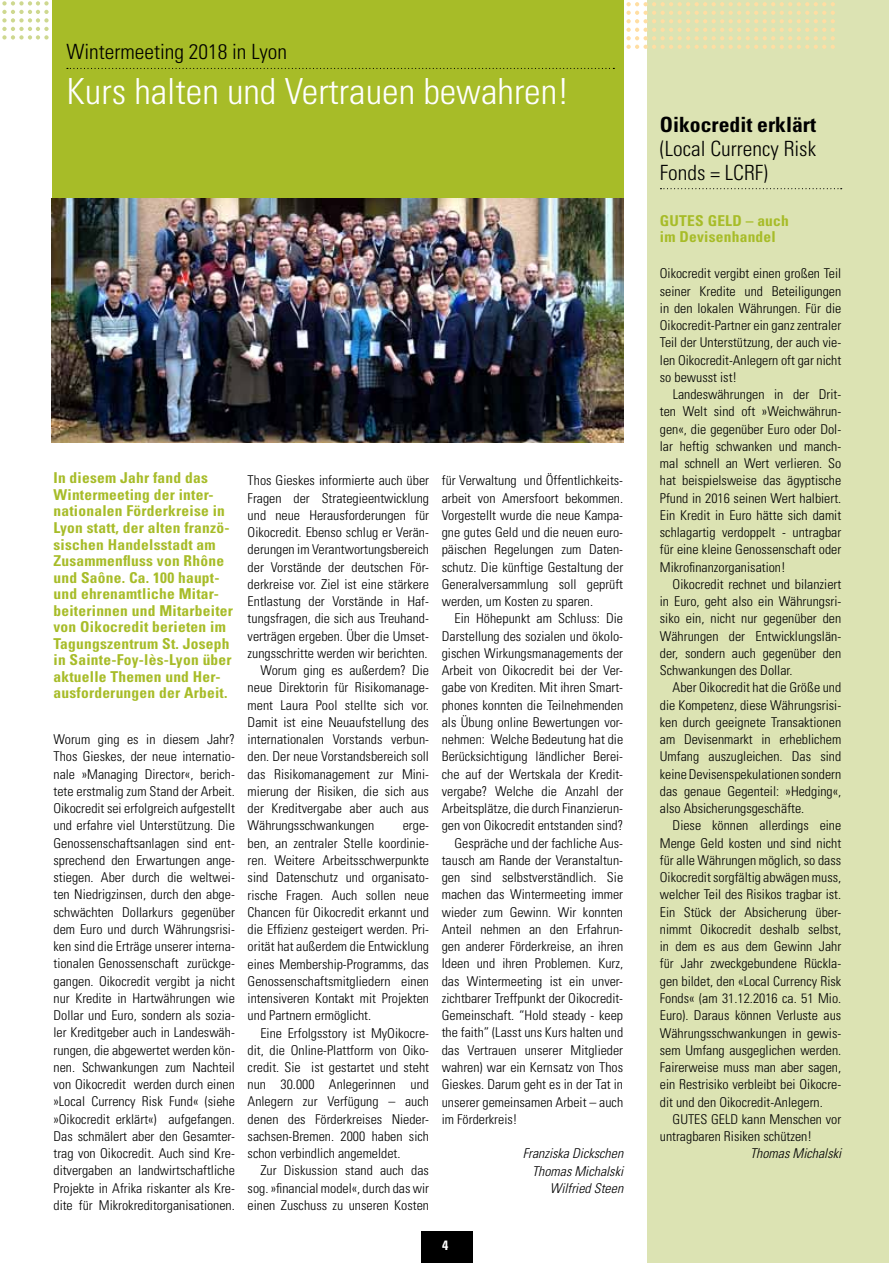
<style>
.page{position:relative;width:889px;height:1263px;background:#fff}
.page>*{position:absolute;margin:0;border:0;box-sizing:border-box;transform-origin:0 0}
.oik_h1{font:300 condensed 36px "Univers";color:#fff}
.oik_h2{font:300 condensed 21px/24px "Univers";color:#000;text-align:justify}
.oik_h3{font:700 condensed 15px/16.5px "Univers";letter-spacing:.015em;color:#a7bc28}
.oik_body{font:300 condensed 13.5px/17.2px "Univers";color:#000;text-align:justify}
.oik_body_1st{font:300 condensed 13.5px/17.2px "Univers";color:#000;text-align:justify}
.oik_body-2{font:italic 300 condensed 13.5px/17.2px "Univers";color:#000;text-align:right}
.Seitenzahl{font:700 condensed 13.5px "Univers";color:#fff}
.s1{font-weight:700}
</style>
<div class="page">
<div style="left:647px;top:0;width:242px;height:1263px;background:#dce3b3"></div>
<svg style="left:2px;top:1px;width:47px;height:39px"></svg>
<svg style="left:623px;top:2px;width:212px;height:47px"></svg>
<div style="left:52px;top:0;width:571px;height:208px;background:#a7bc28"></div>
<svg style="left:67px;top:68px;width:547px;height:1px"></svg>
<img style="left:52px;top:198px;width:571px;height:245px">
<svg style="left:660px;top:188px;width:181px;height:1px"></svg>
<div style="left:421px;top:1231px;width:51px;height:32px;background:#000"></div>
<p class="oik_h2" style="left:66px;top:40px;width:222px">Wintermeeting 2018 in Lyon</p>
<p class="oik_h1" style="left:66px;top:70px;width:505px">Kurs halten und Vertrauen bewahren!</p>
<p class="oik_h3" style="left:53px;top:470px;width:181px">In diesem Jahr fand das<br>Wintermeeting der inter&shy;nationalen Förderkreise in<br>Lyon statt, der alten franzö&shy;sischen Handelsstadt am<br>Zusammenfluss von Rhône und Saône. Ca. 100 haupt&shy;und ehrenamtliche Mitar&shy;beiterinnen und Mitarbeiter von Oikocredit berieten im<br>Tagungszentrum St. Joseph in Sainte-Foy-lès-Lyon über aktuelle Themen und Her&shy;ausforderungen der Arbeit.</p>
<p class="oik_body_1st" style="left:53px;top:731px;width:183px">Worum ging es in diesem Jahr?<br>Thos Gieskes, der neue internatio&shy;nale »Managing Director«, berich&shy;tete erstmalig zum Stand der Arbeit.<br>Oikocredit sei erfolgreich aufgestellt und erfahre viel Unterstützung. Die Genossenschaftsanlagen sind ent&shy;sprechend den Erwartungen ange&shy;stiegen. Aber durch die weltwei&shy;ten Niedrigzinsen, durch den abge&shy;schwächten Dollarkurs gegenüber dem Euro und durch Währungsrisi&shy;ken sind die Erträge unserer interna&shy;tionalen Genossenschaft zurückge&shy;gangen. Oikocredit vergibt ja nicht nur Kredite in Hartwährungen wie Dollar und Euro, sondern als sozia&shy;ler Kreditgeber auch in Landeswäh&shy;rungen, die abgewertet werden kön&shy;nen. Schwankungen zum Nachteil von Oikocredit werden durch einen »Local Currency Risk Fund« (siehe »Oikocredit erklärt«) aufgefangen.<br>Das schmälert aber den Gesamter&shy;trag von Oikocredit. Auch sind Kre&shy;ditvergaben an landwirtschaftliche Projekte in Afrika riskanter als Kre&shy;dite für Mikrokreditorganisationen.</p>
<p class="oik_body_1st" style="left:248px;top:472px;width:183px">Thos Gieskes informierte auch über Fragen der Strategieentwicklung und neue Herausforderungen für Oikocredit. Ebenso schlug er Verän&shy;derungen im Verantwortungsbereich der Vorstände der deutschen För&shy;derkreise vor. Ziel ist eine stärkere Entlastung der Vorstände in Haf&shy;tungsfragen, die sich aus Treuhand&shy;verträgen ergeben. Über die Umset&shy;zungsschritte werden wir berichten.</p>
<p class="oik_body" style="left:248px;top:662px;width:183px;text-indent:13px">Worum ging es außerdem? Die neue Direktorin für Risikomanage&shy;ment Laura Pool stellte sich vor.<br>Damit ist eine Neuaufstellung des internationalen Vorstands verbun&shy;den. Der neue Vorstandsbereich soll das Risikomanagement zur Mini&shy;mierung der Risiken, die sich aus der Kreditvergabe aber auch aus Währungsschwankungen</p>
<p class="oik_body" style="left:248px;top:817px;width:183px;text-indent:155px">erge&shy;ben, an zentraler Stelle koordinie&shy;ren. Weitere Arbeitsschwerpunkte sind Datenschutz und organisato&shy;rische Fragen. Auch sollen neue Chancen für Oikocredit erkannt und die Effizienz gesteigert werden. Pri&shy;orität hat außerdem die Entwicklung eines Membership-Programms, das Genossenschaftsmitgliedern einen intensiveren Kontakt mit Projekten und Partnern ermöglicht.</p>
<p class="oik_body" style="left:248px;top:1024px;width:183px;text-indent:13px">Eine Erfolgsstory ist MyOikocre&shy;dit, die Online-Plattform von Oiko&shy;credit. Sie ist gestartet und steht nun 30.000 Anlegerinnen und Anlegern zur Verfügung – auch denen des Förderkreises Nieder&shy;sachsen-Bremen. 2000 haben sich schon verbindlich angemeldet.</p>
<p class="oik_body" style="left:248px;top:1162px;width:183px;text-indent:13px">Zur Diskussion stand auch das sog. »financial model«, durch das wir einen Zuschuss zu unseren Kosten</p>
<p class="oik_body" style="left:442px;top:472px;width:183px">für Verwaltung und Öffentlichkeits&shy;arbeit von Amersfoort bekommen.<br>Vorgestellt wurde die neue Kampa&shy;gne gutes Geld und die neuen euro&shy;päischen Regelungen zum Daten&shy;schutz. Die künftige Gestaltung der Generalversammlung soll geprüft werden, um Kosten zu sparen.</p>
<p class="oik_body" style="left:442px;top:610px;width:183px;text-indent:13px">Ein Höhepunkt am Schluss: Die Darstellung des sozialen und ökolo&shy;gischen Wirkungsmanagements der Arbeit von Oikocredit bei der Ver&shy;gabe von Krediten. Mit ihren Smart&shy;phones konnten die Teilnehmenden als Übung online Bewertungen vor&shy;nehmen: Welche Bedeutung hat die Berücksichtigung ländlicher Berei&shy;che auf der Wertskala der Kredit&shy;vergabe? Welche die Anzahl der Arbeitsplätze, die durch Finanzierun&shy;gen von Oikocredit entstanden sind?</p>
<p class="oik_body" style="left:442px;top:834px;width:183px;text-indent:13px">Gespräche und der fachliche Aus&shy;tausch am Rande der Veranstaltun&shy;gen sind selbstverständlich. Sie machen das Wintermeeting immer wieder zum Gewinn. Wir konnten Anteil nehmen an den Erfahrun&shy;gen anderer Förderkreise, an ihren Ideen und ihren Problemen. Kurz, das Wintermeeting ist ein unver&shy;zichtbarer Treffpunkt der Oikocredit-Gemeinschaft. “Hold steady - keep the faith” (Lasst uns Kurs halten und das Vertrauen unserer Mitglieder wahren) war ein Kernsatz von Thos Gieskes. Darum geht es in der Tat in unserer gemeinsamen Arbeit – auch im Förderkreis!</p>
<p class="oik_body-2" style="left:523px;top:1145px;width:102px">Franziska Dickschen<br>Thomas Michalski<br>Wilfried Steen</p>
<p class="Seitenzahl" style="left:442px;top:1237px;width:14px">42</p>
<p class="oik_h2" style="left:660px;top:112px;width:158px"><span class="s1">Oikocredit erklärt </span>(Local Currency Risk Fonds = LCRF)</p>
<p class="oik_h3" style="left:660px;top:212px;width:131px">GUTES GELD – auch im Devisenhandel</p>
<p class="oik_body_1st" style="left:660px;top:265px;width:183px">Oikocredit vergibt einen großen Teil seiner Kredite und Beteiligungen in den lokalen Währungen. Für die Oikocredit-Partner ein ganz zentraler Teil der Unterstützung, der auch vie&shy;len Oikocredit-Anlegern oft gar nicht so bewusst ist!</p>
<p class="oik_body" style="left:660px;top:386px;width:183px;text-indent:13px">Landeswährungen in der Drit&shy;ten Welt sind oft »Weichwährun&shy;gen«, die gegenüber Euro oder Dol&shy;lar heftig schwanken und manch&shy;mal schnell an Wert verlieren. So hat beispielsweise das ägyptische Pfund in 2016 seinen Wert halbiert.<br>Ein Kredit in Euro hätte sich damit schlagartig verdoppelt - untragbar für eine kleine Genossenschaft oder Mikrofinanzorganisation!</p>
<p class="oik_body" style="left:660px;top:575px;width:183px;text-indent:13px">Oikocredit rechnet und bilanziert in Euro, geht also ein Währungsri&shy;siko ein, nicht nur gegenüber den Währungen der Entwicklungslän&shy;der, sondern auch gegenüber den Schwankungen des Dollar.</p>
<p class="oik_body" style="left:660px;top:679px;width:183px;text-indent:13px">Aber Oikocredit hat die Größe und die Kompetenz, diese Währungsrisi&shy;ken durch geeignete Transaktionen am Devisenmarkt in erheblichem Umfang auszugleichen. Das sind keine Devisenspekulationen sondern das genaue Gegenteil: »Hedging«, also Absicherungsgeschäfte.</p>
<p class="oik_body" style="left:660px;top:817px;width:183px;text-indent:13px">Diese können allerdings eine Menge Geld kosten und sind nicht für alle Währungen möglich, so dass Oikocredit sorgfältig abwägen muss, welcher Teil des Risikos tragbar ist.<br>Ein Stück der Absicherung über&shy;nimmt Oikocredit deshalb selbst, in dem es aus dem Gewinn Jahr für Jahr zweckgebundene Rückla&shy;gen bildet, den «Local Currency Risk Fonds« (am 31.12.2016 ca. 51 Mio.<br>Euro). Daraus können Verluste aus Währungsschwankungen in gewis&shy;sem Umfang ausgeglichen werden.<br>Fairerweise muss man aber sagen, ein Restrisiko verbleibt bei Oikocre&shy;dit und den Oikocredit-Anlegern.</p>
<p class="oik_body" style="left:660px;top:1110px;width:183px;text-indent:13px">GUTES GELD kann Menschen vor untragbaren Risiken schützen!</p>
<p class="oik_body-2" style="left:750px;top:1145px;width:93px">Thomas Michalski</p>
</div>
